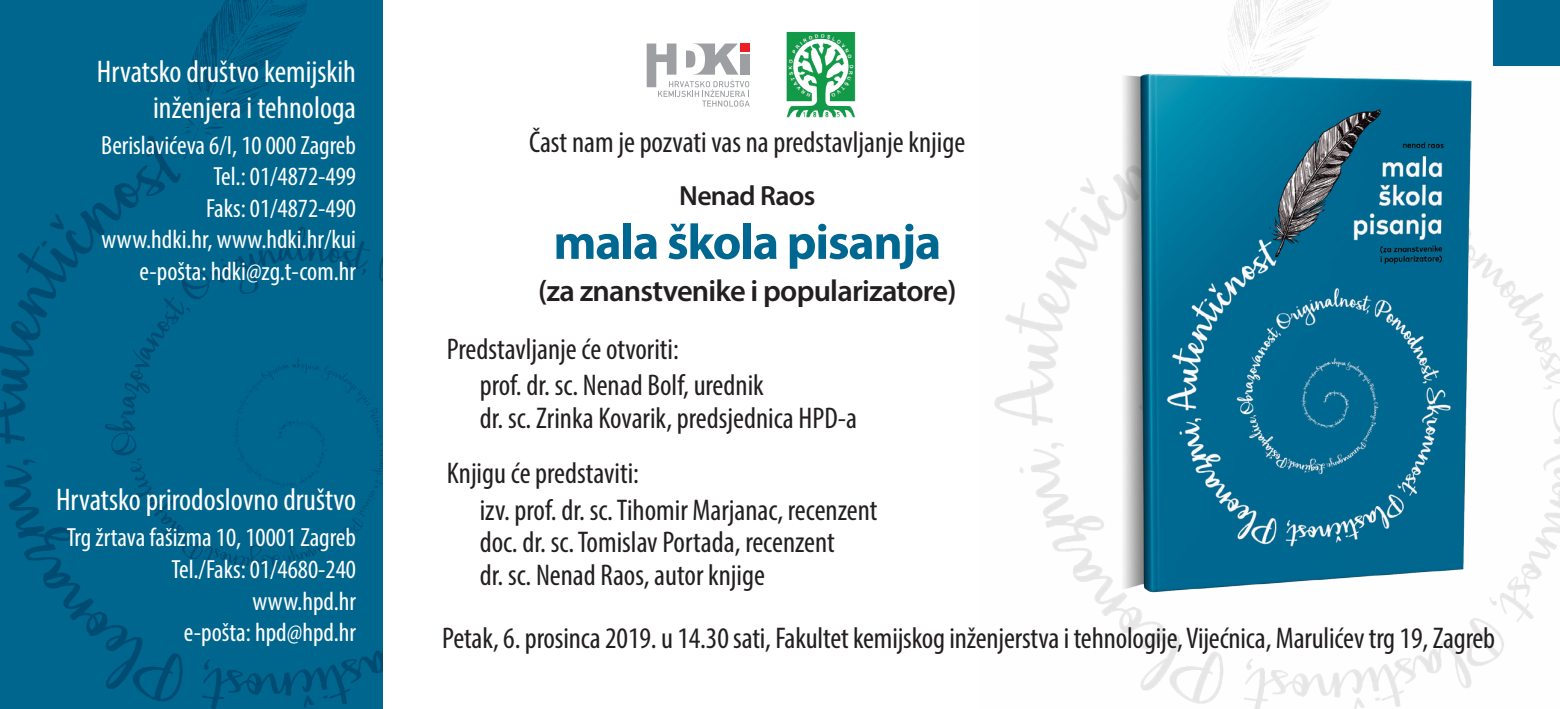
<style>
.page{position:relative;width:1560px;height:709px;background:#fff}
.page>*{position:absolute;margin:0;border:0;box-sizing:border-box;transform-origin:0 0}
.t1{font:700 50px "Myriad Pro";letter-spacing:-.025em;color:#006890}
.t2{font:condensed 31.5px/35.2px "Myriad Pro";color:#fff;text-align:right}
.t3{font:600 30.5px "Myriad Pro";letter-spacing:-.025em;color:#231f20}
.t4{font:condensed 30px "Myriad Pro";color:#231f20}
.t5{font:600 27.75px "Myriad Pro";letter-spacing:-.025em;color:#231f20}
.t6{font:condensed 26.25px "Myriad Pro";color:#fff}
</style>
<div class="page">
<img style="left:994px;top:0;width:565px;height:709px">
<img style="left:0;top:0;width:382px;height:709px">
<div style="left:1492px;top:0;width:67px;height:66px;background:#006890"></div>
<img style="left:1100px;top:44px;width:401px;height:583px">
<img style="left:786px;top:31px;width:70px;height:87px">
<div style="left:740px;top:43px;width:9px;height:9px;background:#ee1d23"></div>
<svg style="left:646px;top:44px;width:103px;height:63px"></svg>
<p class="t2" style="left:97px;top:54px;width:261px">Hrvatsko društvo kemijskih inženjera i tehnologa</p>
<p class="t6" style="left:101px;top:129px;width:256px">Berislavićeva 6/I, 10 000 Zagreb</p>
<p class="t6" style="left:213px;top:161px;width:144px">Tel.: 01/4872-499</p>
<p class="t6" style="left:206px;top:192px;width:151px">Faks: 01/4872-490</p>
<p class="t6" style="left:101px;top:224px;width:256px">www.hdki.hr, www.hdki.hr/kui</p>
<p class="t6" style="left:139px;top:255px;width:218px">e-pošta: hdki@zg.t-com.hr</p>
<p class="t2" style="left:56px;top:481px;width:301px">Hrvatsko prirodoslovno društvo</p>
<p class="t6" style="left:67px;top:522px;width:291px">Trg žrtava fašizma 10, 10001 Zagreb</p>
<p class="t6" style="left:171px;top:553px;width:186px">Tel./Faks: 01/4680-240</p>
<p class="t6" style="left:252px;top:585px;width:105px">www.hpd.hr</p>
<p class="t6" style="left:184px;top:616px;width:174px">e-pošta: hpd@hpd.hr</p>
<p class="t4" style="left:529px;top:124px;width:437px">Čast nam je pozvati vas na predstavljanje knjige</p>
<p class="t5" style="left:679px;top:178px;width:138px">Nenad Raos</p>
<p class="t1" style="left:553px;top:209px;width:389px">mala škola pisanja</p>
<p class="t3" style="left:538px;top:271px;width:420px">(za znanstvenike i popularizatore)</p>
<p class="t4" style="left:446px;top:330px;width:234px">Predstavljanje će otvoriti:</p>
<p class="t4" style="left:479px;top:367px;width:285px">prof. dr. sc. Nenad Bolf, urednik</p>
<p class="t4" style="left:479px;top:399px;width:379px">dr. sc. Zrinka Kovarik, predsjednica HPD-a</p>
<p class="t4" style="left:446px;top:455px;width:194px">Knjigu će predstaviti:</p>
<p class="t4" style="left:479px;top:492px;width:399px">izv. prof. dr. sc. Tihomir Marjanac, recenzent</p>
<p class="t4" style="left:479px;top:524px;width:356px">doc. dr. sc. Tomislav Portada, recenzent</p>
<p class="t4" style="left:479px;top:557px;width:287px">dr. sc. Nenad Raos, autor knjige</p>
<p class="t4" style="left:442px;top:619px;width:1054px">Petak, 6. prosinca 2019. u 14.30 sati, Fakultet kemijskog inženjerstva i tehnologije, Vijećnica, Marulićev trg 19, Zagreb</p>
</div>
